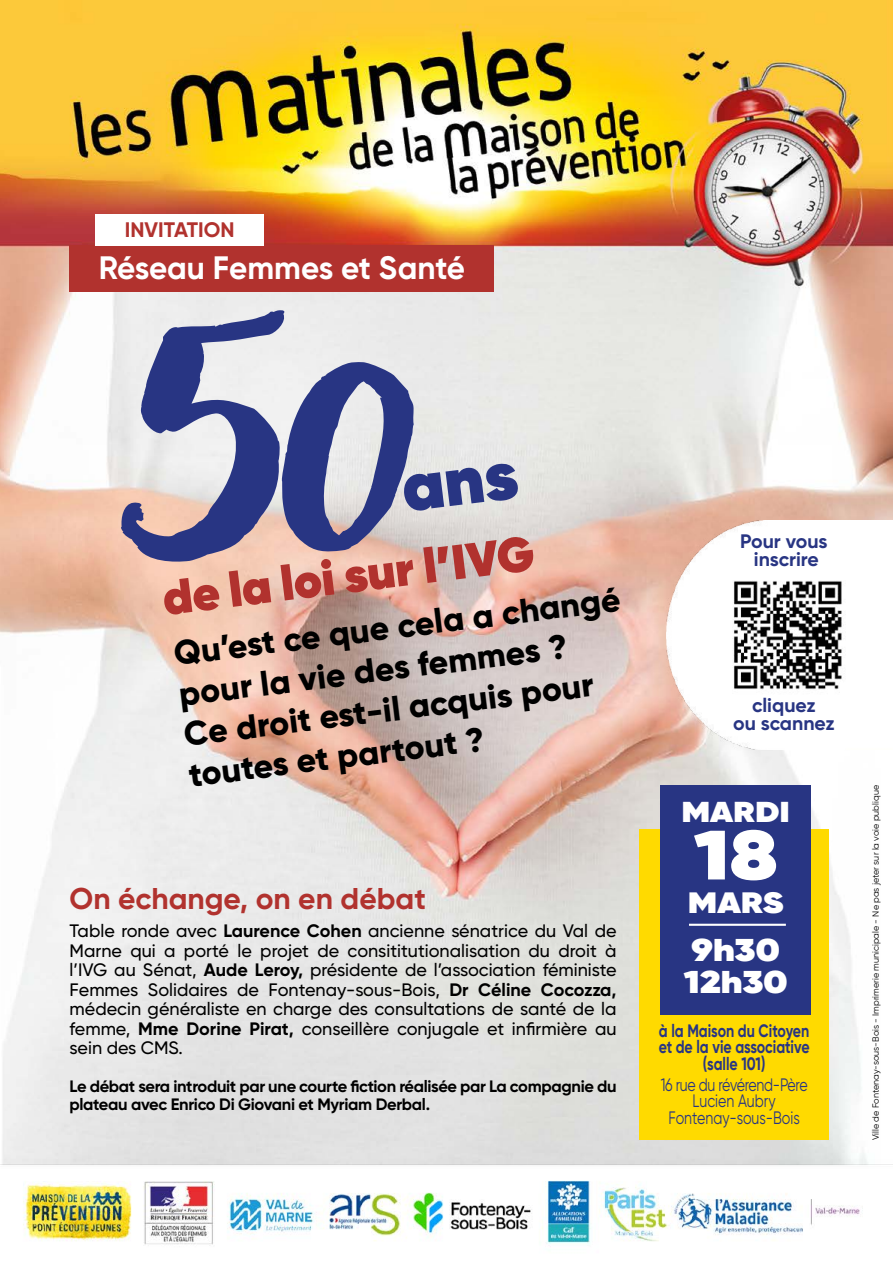
<style>
.page{position:relative;width:893px;height:1263px;background:#fff}
.page>*{position:absolute;margin:0;border:0;box-sizing:border-box;transform-origin:0 0}
.t1{font:800 69.6px "Gilroy";color:#fff;scale:1.21 1}
.t2{font:800 48.75px "Gilroy";color:#b1322e}
.t3{font:800 33.9px/40.8px "Gilroy";color:#000}
.t4{font:700 32.4px "Gilroy";color:#fff}
.t5{font:800 31.5px "Gilroy";color:#fff;scale:1.21 1}
.t6{font:700 30px "Gilroy";color:#b1322e}
.t7{font:800 29.4px "Gilroy";color:#fff;scale:1.21 1}
.t8{font:800 28.8px "Gilroy";color:#fff;scale:1.21 1}
.t9{font:700 21px "Gilroy";color:#b1322e}
.t10{font:700 19.5px/18px "Gilroy";color:#283583;text-align:center}
.t11{font:500 18px/19.5px "Gilroy";color:#000;text-align:justify}
.t12{font:18px/16.5px "Gilroy";letter-spacing:-.005em;color:#283583;text-align:center;scale:.79 1}
.t13{font:700 18px/16.5px "Gilroy";color:#283583;text-align:center;scale:.79 1}
.t14{font:700 16.5px/18px "Gilroy";letter-spacing:-.02em;color:#000}
.t15{font:9px "Gilroy";color:#000}
.s1{font-weight:700}
</style>
<div class="page">
<img style="left:0;top:0;width:893px;height:1159px">
<img style="left:0;top:1159px;width:893px;height:86px">
<div style="left:70px;top:245px;width:424px;height:46px;background:#b1322e"></div>
<div style="left:95px;top:214px;width:169px;height:31px;background:#fff"></div>
<div style="left:639px;top:830px;width:190px;height:310px;background:#ffda00"></div>
<div style="left:660px;top:785px;width:150px;height:230px;background:#283583"></div>
<img style="left:666px;top:520px;width:227px;height:230px">
<hr style="left:689px;top:924px;width:97px;height:2px;background:#fff">
<svg style="left:97px;top:309px;width:333px;height:259px"></svg>
<div style="left:402px;top:462px;width:117px;height:50px;background:#e6e6e3"></div>
<p class="t9" style="left:125px;top:216px;width:111px">INVITATION</p>
<p class="t4" style="left:99px;top:247px;width:368px">Réseau Femmes et Santé</p>
<p class="t2" style="left:159px;top:567px;width:376px;rotate:-7deg">de la loi sur l’IVG</p>
<p class="t3" style="left:172px;top:633px;width:451px;rotate:-7deg">Qu’est ce que cela a changé pour la vie des femmes ?<br>Ce droit est-il acquis pour toutes et partout ?</p>
<p class="t6" style="left:70px;top:880px;width:358px">On échange, on en débat</p>
<p class="t11" style="left:70px;top:921px;width:548px">Table ronde avec <span class="s1">Laurence Cohen</span> ancienne sénatrice du Val de Marne qui a porté le projet de consititutionalisation du droit à l’IVG au Sénat, <span class="s1">Aude Leroy,</span> présidente de l’association féministe Femmes Solidaires de Fontenay-sous-Bois, <span class="s1">Dr Céline Cocozza, </span>médecin généraliste en charge des consultations de santé de la femme, <span class="s1">Mme Dorine Pirat,</span> conseillère conjugale et infirmière au sein des CMS.</p>
<p class="t14" style="left:70px;top:1077px;width:548px">Le débat sera introduit par une courte fiction réalisée par La compagnie du plateau avec Enrico Di Giovani et Myriam Derbal.</p>
<p class="t10" style="left:740px;top:532px;width:89px">Pour vous inscrire</p>
<p class="t10" style="left:733px;top:696px;width:103px">cliquez<br>ou scannez</p>
<p class="t8" style="left:681px;top:793px;width:91px">MARDI</p>
<p class="t1" style="left:694px;top:810px;width:70px">18</p>
<p class="t7" style="left:688px;top:884px;width:81px">MARS</p>
<p class="t5" style="left:692px;top:930px;width:74px">9h30</p>
<p class="t5" style="left:684px;top:961px;width:87px">12h30</p>
<p class="t13" style="left:659px;top:1022px;width:193px">à la Maison du Citoyen et de la vie associative (salle 101)</p>
<p class="t12" style="left:661px;top:1076px;width:188px">16 rue du révérend-Père<br>Lucien Aubry<br>Fontenay-sous-Bois</p>
<p class="t15" style="left:870px;top:1140px;width:356px;rotate:-90deg">Ville de Fontenay-sous-Bois - Imprimerie municipale - Ne pas jeter sur la voie publique</p>
</div>
